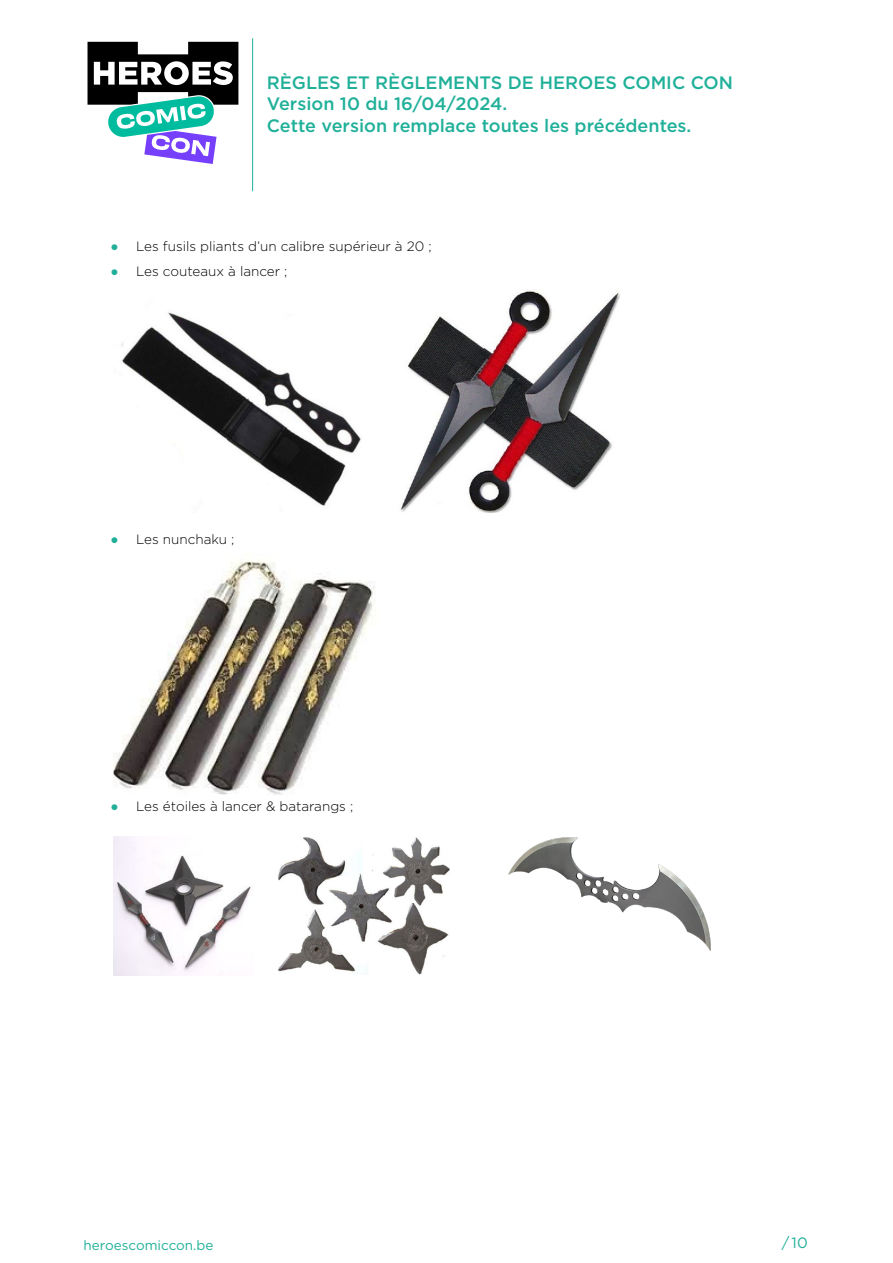
<style>
.page{position:relative;width:893px;height:1263px;background:#fff}
.page>*{position:absolute;margin:0;border:0;box-sizing:border-box;transform-origin:0 0}
.t1{font:500 18px/21.6px "Gotham";color:#20b099}
.t2{font:15px "Gotham";color:#20b099}
.t3{font:300 13.5px "Gotham";color:#000}
.t4{font:13.5px "Gotham";color:#20b099}
.s1{font-family:"Arial";font-weight:700;color:#20b099}
</style>
<div class="page">
<hr style="left:252px;top:38px;width:1px;height:153px;background:#20b099">
<svg style="left:88px;top:42px;width:150px;height:122px"></svg>
<img style="left:400px;top:290px;width:220px;height:222px">
<img style="left:122px;top:312px;width:239px;height:194px">
<img style="left:114px;top:554px;width:261px;height:241px">
<img style="left:278px;top:837px;width:172px;height:138px">
<img style="left:114px;top:836px;width:138px;height:139px">
<img style="left:508px;top:837px;width:203px;height:114px">
<h1 class="t1" style="left:267px;top:71px;width:468px">RÈGLES ET RÈGLEMENTS DE HEROES COMIC CON<br>Version 10 du 16/04/2024.<br>Cette version remplace toutes les précédentes.</h1>
<p class="t3" style="left:111px;top:238px;width:323px"><span class="s1">●</span> Les fusils pliants d’un calibre supérieur à 20 ;</p>
<p class="t3" style="left:111px;top:262px;width:178px"><span class="s1">●</span> Les couteaux à lancer ;</p>
<p class="t3" style="left:111px;top:530px;width:125px"><span class="s1">●</span> Les nunchaku ;</p>
<p class="t3" style="left:111px;top:798px;width:244px"><span class="s1">●</span> Les étoiles à lancer &amp; batarangs ;</p>
<p class="t4" style="left:84px;top:1237px;width:131px">heroescomiccon.be</p>
<p class="t2" style="left:782px;top:1233px;width:28px">/ 10</p>
</div>
